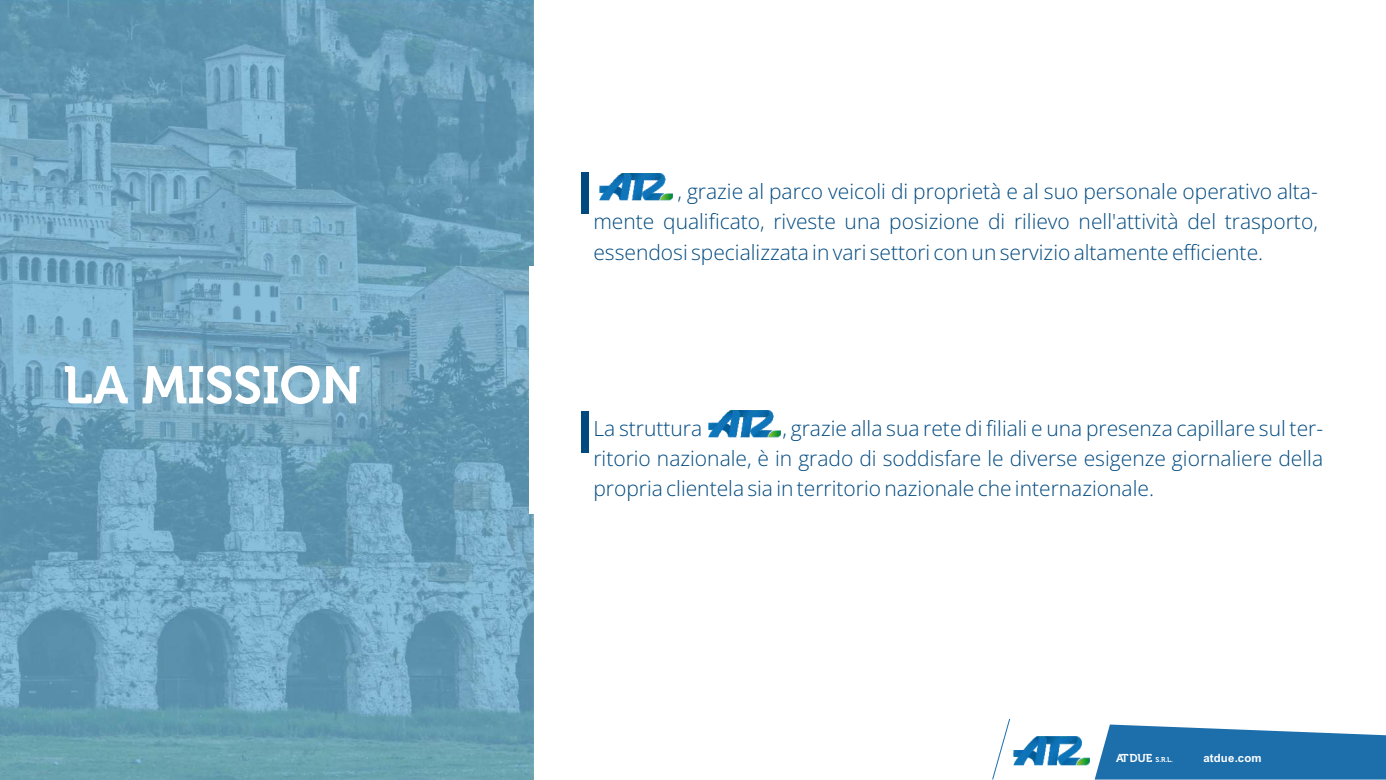
<style>
.page{position:relative;width:1386px;height:780px;background:#fff}
.page>*{position:absolute;margin:0;border:0;box-sizing:border-box;transform-origin:0 0}
.t1{font:52.5px "Museo 700";letter-spacing:-.005em;color:#fff}
.t2{font:300 21px/30.3px "Open Sans";color:#004a80;text-align:justify}
.t3{font:700 11.38px "Arial";letter-spacing:.015em;color:#fff}
.t4{font:7px "Museo 700";color:#fff}
.s1{font-size:11.38px}
</style>
<div class="page">
<img style="left:0;top:0;width:533px;height:779px">
<div style="left:529px;top:266px;width:8px;height:247px;background:#fff"></div>
<div style="left:580px;top:411px;width:8px;height:42px;background:#004a80"></div>
<svg style="left:992px;top:718px;width:18px;height:62px"></svg>
<svg style="left:1094px;top:724px;width:291px;height:55px;background:#3a81b6"></svg>
<img style="left:1013px;top:736px;width:77px;height:29px">
<img style="left:599px;top:173px;width:74px;height:28px">
<img style="left:708px;top:410px;width:73px;height:27px">
<div style="left:580px;top:172px;width:8px;height:41px;background:#004a80"></div>
<h1 class="t1" style="left:63px;top:364px;width:300px">LA MISSION</h1>
<p class="t2" style="left:593px;top:176px;width:725px;text-indent:84px">, grazie al parco veicoli di proprietà e al suo personale operativo alta&shy;mente qualificato, riveste una posizione di rilievo nell'attività del trasporto, essendosi specializzata in vari settori con un servizio altamente efficiente.</p>
<p class="t2" style="left:593px;top:412px;width:731px;text-indent:189px">, grazie alla sua rete di filiali e una presenza capillare sul ter&shy;ritorio nazionale, è in grado di soddisfare le diverse esigenze giornaliere della propria clientela sia in territorio nazionale che internazionale.</p>
<p class="t2" style="left:593px;top:412px;width:110px">La struttura</p>
<p class="t4" style="left:1115px;top:757px;width:58px"><span class="s1">ATDUE</span> S.R.L.</p>
<p class="t3" style="left:1203px;top:753px;width:60px">atdue.com</p>
</div>
